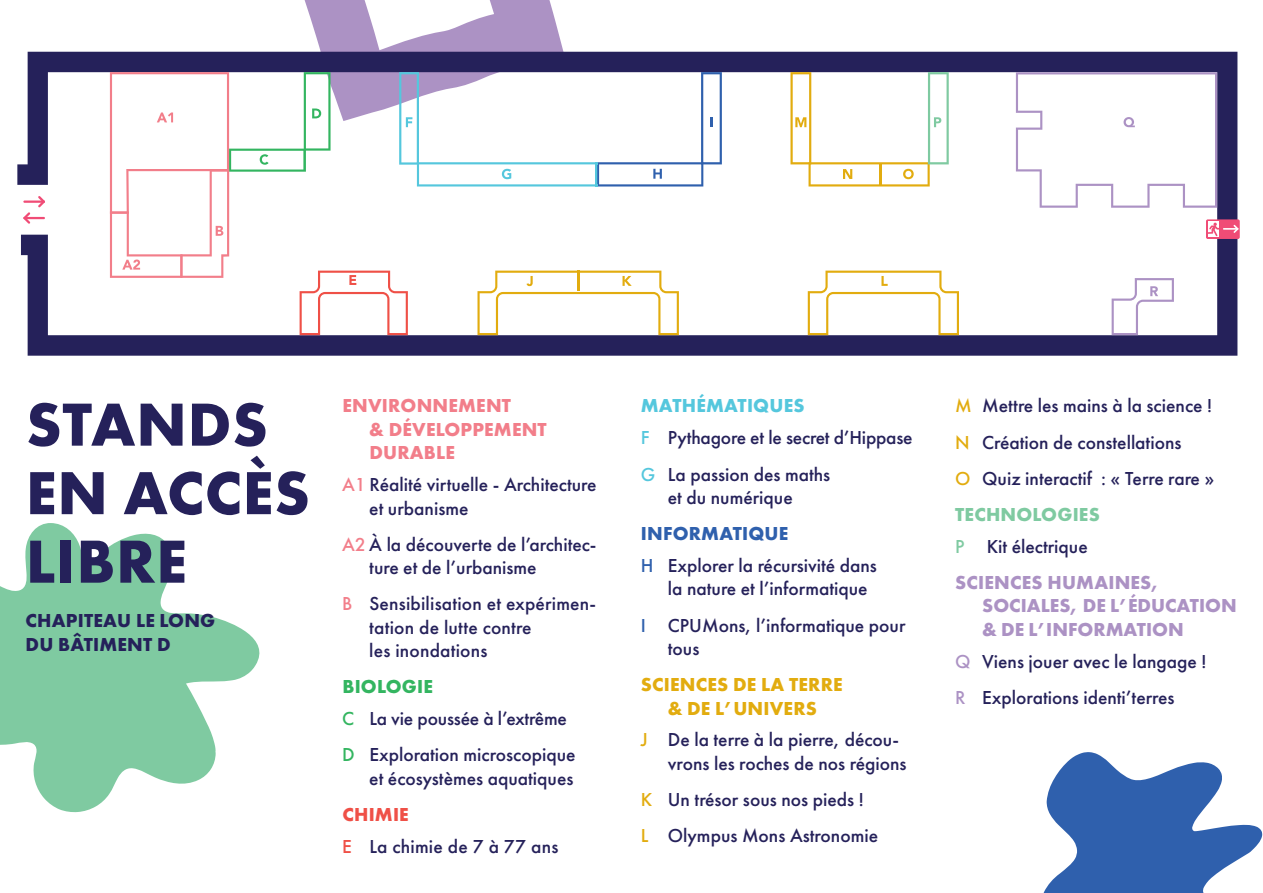
<style>
.page{position:relative;width:1263px;height:893px;background:#fff}
.page>*{position:absolute;margin:0;border:0;box-sizing:border-box;transform-origin:0 0}
.t1{font:700 63px "Futura PT";letter-spacing:.01em;color:#25215a}
.t2{font:500 19.5px/23.4px "Futura PT";color:#25215a}
.t3{font:700 19.5px/23.4px "Futura PT";color:#ac92c4}
.t4{font:700 19.5px/23.4px "Futura PT";letter-spacing:.01em;color:#f27e8a}
.t5{font:700 19.5px/23.4px "Futura PT";letter-spacing:.01em;color:#e2ac0f;text-align:center}
.t6{font:700 19.5px "Futura PT";letter-spacing:.01em;color:#25215a}
.t7{font:700 19.5px "Futura PT";letter-spacing:.01em;color:#55c7dd}
.t8{font:700 19.5px "Futura PT";letter-spacing:.01em;color:#2f60ad}
.t9{font:700 19.5px "Futura PT";letter-spacing:.01em;color:#7fcaa1}
.t10{font:700 19.5px "Futura PT";letter-spacing:.01em;color:#33b560}
.t11{font:700 19.5px "Futura PT";letter-spacing:.01em;color:#ef5047}
.s1{color:#f27e8a}
.s2{color:#33b560}
.s3{color:#ef5047}
.s4{color:#55c7dd}
.s5{color:#2f60ad}
.s6{color:#e2ac0f}
.s7{color:#7fcaa1}
.s8{color:#ac92c4}
</style>
<div class="page">
<svg style="left:0;top:523px;width:260px;height:289px;fill:#7fcaa1"></svg>
<svg style="left:1043px;top:752px;width:220px;height:141px"></svg>
<svg style="left:17px;top:52px;width:1220px;height:304px"></svg>
<svg style="left:808px;top:271px;width:151px;height:64px"></svg>
<svg style="left:1111px;top:278px;width:63px;height:57px"></svg>
<svg style="left:790px;top:72px;width:159px;height:114px"></svg>
<svg style="left:1016px;top:72px;width:201px;height:136px"></svg>
<svg style="left:110px;top:0;width:612px;height:335px"></svg>
<div style="left:1206px;top:219px;width:34px;height:20px;background:#f04c76;border-radius:2px"></div>
<svg style="left:1208px;top:221px;width:11px;height:16px"></svg>
<svg style="left:1208px;top:223px;width:30px;height:13px"></svg>
<hr style="left:23px;top:201px;width:22px;height:2px;background:#f04c76">
<svg style="left:38px;top:196px;width:7px;height:11px"></svg>
<hr style="left:24px;top:217px;width:21px;height:2px;background:#f04c76">
<svg style="left:23px;top:212px;width:7px;height:12px"></svg>
<p class="t1" style="left:26px;top:384px;width:244px">STANDS</p>
<p class="t1" style="left:26px;top:452px;width:286px">EN ACCÈS</p>
<p class="t1" style="left:26px;top:521px;width:163px">LIBRE</p>
<p class="t6" style="left:26px;top:608px;width:191px">CHAPITEAU LE LONG</p>
<p class="t6" style="left:26px;top:632px;width:147px">DU BÂTIMENT D</p>
<p class="t4" style="left:369px;top:394px;width:179px;text-indent:-27px">ENVIRONNEMENT<br>&amp; DÉVELOPPEMENT<br>DURABLE</p>
<p class="t2" style="left:369px;top:473px;width:229px;text-indent:-27px"><span class="s1">A1</span> Réalité virtuelle - Architecture et urbanisme</p>
<p class="t2" style="left:369px;top:533px;width:229px;text-indent:-27px"><span class="s1">A2</span> À la découverte de l’architec&shy;ture et de l’urbanisme</p>
<p class="t2" style="left:369px;top:592px;width:228px;text-indent:-27px"><span class="s1">B</span> Sensibilisation et expérimen&shy;tation de lutte contre<br>les inondations</p>
<p class="t10" style="left:342px;top:674px;width:92px">BIOLOGIE</p>
<p class="t2" style="left:342px;top:707px;width:226px"><span class="s2">C</span> La vie poussée à l’extrême</p>
<p class="t2" style="left:342px;top:743px;width:235px;text-align:right"><span class="s2">D</span> Exploration microscopique et écosystèmes aquatiques</p>
<p class="t11" style="left:342px;top:802px;width:68px">CHIMIE</p>
<p class="t2" style="left:342px;top:835px;width:218px"><span class="s3">E</span> La chimie de 7 à 77 ans</p>
<p class="t7" style="left:641px;top:393px;width:165px">MATHÉMATIQUES</p>
<p class="t2" style="left:641px;top:426px;width:273px"><span class="s4">F</span> Pythagore et le secret d’Hippase</p>
<p class="t2" style="left:641px;top:462px;width:191px;text-align:center"><span class="s4">G</span> La passion des maths et du numérique</p>
<p class="t8" style="left:641px;top:521px;width:149px">INFORMATIQUE</p>
<p class="t2" style="left:668px;top:554px;width:211px;text-indent:-27px"><span class="s5">H</span> Explorer la récursivité dans la nature et l’informatique</p>
<p class="t2" style="left:668px;top:613px;width:239px;text-indent:-27px"><span class="s5">I</span> CPUMons, l’informatique pour tous</p>
<p class="t5" style="left:641px;top:672px;width:203px">SCIENCES DE LA TERRE &amp; DE L’UNIVERS</p>
<p class="t2" style="left:668px;top:728px;width:240px;text-indent:-27px"><span class="s6">J</span> De la terre à la pierre, décou&shy;vrons les roches de nos régions</p>
<p class="t2" style="left:641px;top:788px;width:224px"><span class="s6">K</span> Un trésor sous nos pieds !</p>
<p class="t2" style="left:641px;top:824px;width:239px"><span class="s6">L</span> Olympus Mons Astronomie</p>
<p class="t2" style="left:955px;top:394px;width:258px"><span class="s6">M</span> Mettre les mains à la science !</p>
<p class="t2" style="left:955px;top:430px;width:228px"><span class="s6">N</span> Création de constellations</p>
<p class="t2" style="left:955px;top:467px;width:261px"><span class="s6">O</span> Quiz interactif : « Terre rare »</p>
<p class="t9" style="left:955px;top:502px;width:146px">TECHNOLOGIES</p>
<p class="t2" style="left:955px;top:535px;width:134px"><span class="s7">P</span> Kit électrique</p>
<p class="t3" style="left:982px;top:570px;width:256px;text-indent:-27px">SCIENCES HUMAINES,<br>SOCIALES, DE L’ÉDUCATION &amp; DE L’INFORMATION</p>
<p class="t2" style="left:955px;top:649px;width:253px"><span class="s8">Q</span> Viens jouer avec le langage !</p>
<p class="t2" style="left:955px;top:686px;width:221px"><span class="s8">R</span> Explorations identi’terres</p>
</div>
